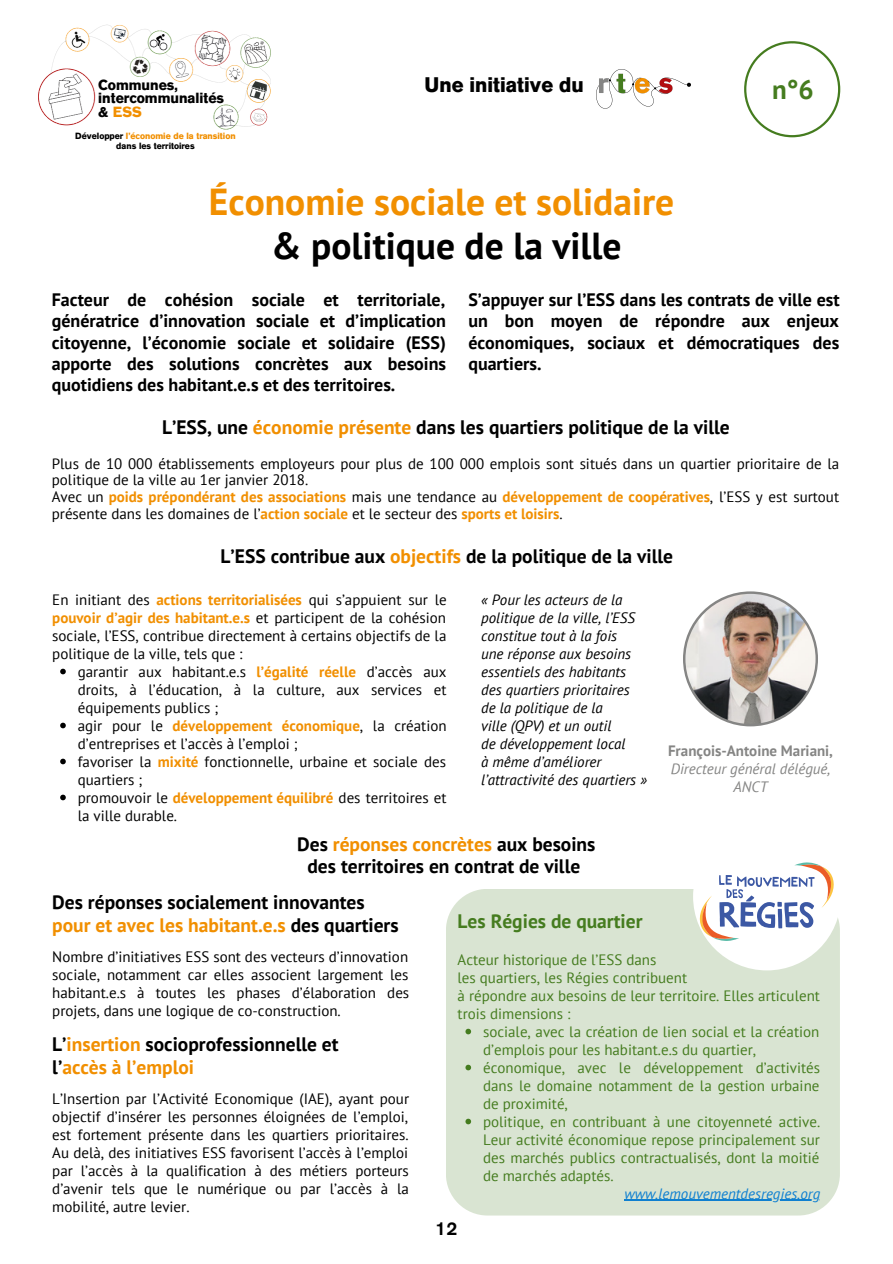
<style>
.page{position:relative;width:893px;height:1264px;background:#fff}
.page>*{position:absolute;margin:0;border:0;box-sizing:border-box;transform-origin:0 0}
.t1{font:700 37.5px "PT Sans";color:#f18f00}
.t2{font:700 37.5px "PT Sans";color:#000}
.t3{font:700 27px "PT Sans";color:#457c1f}
.t4{font:700 21px "AG Old Face";color:#000}
.t5{font:700 19.5px/22.5px "PT Sans";color:#000}
.t6{font:700 19.5px "PT Sans";color:#457c1f}
.t7{font:700 18px/21.3px "PT Sans";color:#000;text-align:justify}
.t8{font:500 18px "AG Old Face";color:#000}
.t9{font:15px/18px "PT Sans";color:#000;text-align:justify}
.t10{font:15px/18px "PT Sans";color:#457c1f}
.t11{font:italic 15px/18px "PT Sans";color:#000}
.t12{font:italic 15px/18px "PT Sans";color:#858584;text-align:center}
.t13{font:italic 15px "PT Sans";color:#1080d0}
.t14{font:700 15px "PT Sans";color:#858584}
.t15{font:700 14.7px/13.5px "AG Old Face";color:#000}
.t16{font:700 9px/10.5px "AG Old Face";color:#000;text-align:center}
.s1{color:#f18f00}
.s2{font-weight:700;color:#f18f00}
</style>
<div class="page">
<img style="left:596px;top:70px;width:94px;height:38px">
<svg style="left:744px;top:41px;width:96px;height:96px"></svg>
<svg style="left:683px;top:591px;width:135px;height:135px"></svg>
<div style="left:446px;top:889px;width:393px;height:326px;background:#d9e4d2"></div>
<div style="left:693px;top:822px;width:147px;height:148px;background:#fff;border-radius:50%"></div>
<svg style="left:699px;top:862px;width:134px;height:79px"></svg>
<svg style="left:60px;top:668px;width:6px;height:6px"></svg>
<svg style="left:60px;top:722px;width:6px;height:6px"></svg>
<svg style="left:60px;top:758px;width:6px;height:6px"></svg>
<svg style="left:60px;top:794px;width:6px;height:6px"></svg>
<svg style="left:465px;top:1028px;width:6px;height:6px"></svg>
<svg style="left:465px;top:1064px;width:6px;height:6px"></svg>
<svg style="left:465px;top:1118px;width:6px;height:6px"></svg>
<hr style="left:624px;top:1199px;width:196px;height:1px;background:#1080d0">
<img style="left:38px;top:24px;width:233px;height:106px">
<p class="t15" style="left:98px;top:79px;width:127px">Communes, intercommunalités &amp; <span class="s1">ESS</span></p>
<p class="t16" style="left:75px;top:131px;width:162px">Développer <span class="s1">l’économie de la transition </span>dans les territoires</p>
<h3 class="t4" style="left:424px;top:77px;width:161px">Une initiative du</h3>
<h2 class="t3" style="left:772px;top:71px;width:43px">n°6</h2>
<h1 class="t1" style="left:209px;top:177px;width:467px">Économie sociale et solidaire</h1>
<h1 class="t2" style="left:271px;top:220px;width:352px">&amp; politique de la ville</h1>
<p class="t7" style="left:52px;top:288px;width:396px">Facteur de cohésion sociale et territoriale, génératrice d’innovation sociale et d’implication citoyenne, l’économie sociale et solidaire (ESS) apporte des solutions concrètes aux besoins quotidiens des habitant.e.s et des territoires.</p>
<p class="t7" style="left:468px;top:288px;width:373px">S’appuyer sur l’ESS dans les contrats de ville est un bon moyen de répondre aux enjeux économiques, sociaux et démocratiques des quartiers.</p>
<h3 class="t5" style="left:162px;top:415px;width:569px">L’ESS, une <span class="s1">économie présente</span> dans les quartiers politique de la ville</h3>
<p class="t9" style="left:52px;top:454px;width:788px;line-height:16.8px;text-align:left">Plus de 10 000 établissements employeurs pour plus de 100 000 emplois sont situés dans un quartier prioritaire de la politique de la ville au 1er janvier 2018.<br>Avec un <span class="s2">poids prépondérant des associations</span> mais une tendance au <span class="s2">développement de coopératives</span>, l’ESS y est surtout présente dans les domaines de l’<span class="s2">action sociale</span> et le secteur des <span class="s2">sports et loisirs</span>.</p>
<h3 class="t5" style="left:220px;top:544px;width:454px">L’ESS contribue aux <span class="s1">objectifs</span> de la politique de la ville</h3>
<p class="t9" style="left:52px;top:590px;width:396px">En initiant des <span class="s2">actions territorialisées</span> qui s’appuient sur le <span class="s2">pouvoir d’agir des habitant.e.s</span> et participent de la cohésion sociale, l’ESS, contribue directement à certains objectifs de la politique de la ville, tels que :</p>
<p class="t11" style="left:481px;top:590px;width:167px">« Pour les acteurs de la politique de la ville, l’ESS constitue tout à la fois<br>une réponse aux besoins essentiels des habitants des quartiers prioritaires de la politique de la<br>ville (QPV) et un outil<br>de développement local<br>à même d’améliorer l’attractivité des quartiers »</p>
<p class="t9" style="left:78px;top:662px;width:370px;text-align:left">garantir aux habitant.e.s <span class="s2">l’égalité réelle</span> d’accès aux droits, à l’éducation, à la culture, aux services et équipements publics ;<br>agir pour le <span class="s2">développement économique</span>, la création d’entreprises et l’accès à l’emploi ;<br>favoriser la <span class="s2">mixité</span> fonctionnelle, urbaine et sociale des quartiers ;<br>promouvoir le <span class="s2">développement équilibré</span> des territoires et la ville durable.</p>
<p class="t14" style="left:668px;top:740px;width:166px">François-Antoine Mariani,</p>
<p class="t12" style="left:670px;top:759px;width:161px">Directeur général délégué,<br>ANCT</p>
<h3 class="t5" style="left:297px;top:832px;width:300px;text-align:center">Des <span class="s1">réponses concrètes</span> aux besoins des territoires en contrat de ville</h3>
<h3 class="t5" style="left:52px;top:890px;width:348px">Des réponses socialement innovantes <span class="s1">pour et avec les habitant.e.s</span> des quartiers</h3>
<p class="t9" style="left:52px;top:947px;width:358px">Nombre d’initiatives ESS sont des vecteurs d’innovation sociale, notamment car elles associent largement les habitant.e.s à toutes les phases d’élaboration des projets, dans une logique de co-construction.</p>
<h3 class="t5" style="left:52px;top:1032px;width:288px">L’<span class="s1">insertion</span> socioprofessionnelle et l’<span class="s1">accès à l’emploi</span></h3>
<p class="t9" style="left:52px;top:1089px;width:358px">L’Insertion par l’Activité Economique (IAE), ayant pour objectif d’insérer les personnes éloignées de l’emploi, est fortement présente dans les quartiers prioritaires.<br>Au delà, des initiatives ESS favorisent l’accès à l’emploi par l’accès à la qualification à des métiers porteurs d’avenir tels que le numérique ou par l’accès à la mobilité, autre levier.</p>
<h3 class="t6" style="left:457px;top:907px;width:186px">Les Régies de quartier</h3>
<p class="t10" style="left:457px;top:950px;width:364px">Acteur historique de l’ESS dans<br>les quartiers, les Régies contribuent<br>à répondre aux besoins de leur territoire. Elles articulent trois dimensions :</p>
<p class="t10" style="left:483px;top:1022px;width:338px">sociale, avec la création de lien social et la création d’emplois pour les habitant.e.s du quartier, économique, avec le développement d’activités dans le domaine notamment de la gestion urbaine de proximité,<br>politique, en contribuant à une citoyenneté active.<br>Leur activité économique repose principalement sur des marchés publics contractualisés, dont la moitié de marchés adaptés.</p>
<p class="t13" style="left:624px;top:1183px;width:197px">www.lemouvementdesregies.org</p>
<p class="t8" style="left:435px;top:1221px;width:24px">12</p>
</div>
